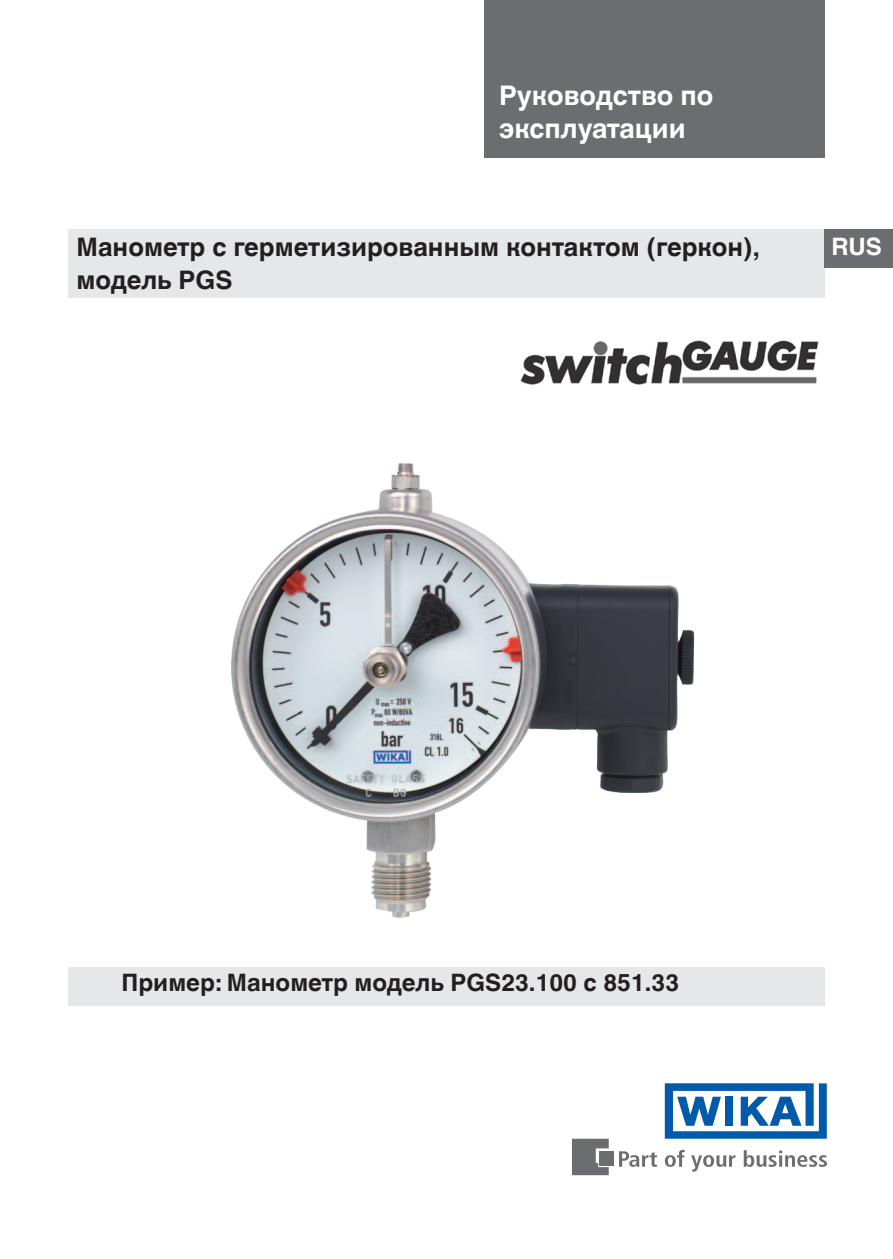
<style>
.page{position:relative;width:893px;height:1259px;background:#fff}
.page>*{position:absolute;margin:0;border:0;box-sizing:border-box;transform-origin:0 0}
.t1{font:700 27px/33px "Helvetica World";color:#fff}
.t2{font:700 25.5px "Helvetica World";color:#231f20}
.t3{font:700 24px "Helvetica World";color:#231f20}
.t4{font:700 24px "Helvetica World";color:#fff}
</style>
<div class="page">
<div style="left:485px;top:0;width:340px;height:157px;background:#6c6d70"></div>
<div style="left:68px;top:229px;width:757px;height:68px;background:#e6e7e9"></div>
<div style="left:825px;top:229px;width:68px;height:38px;background:#6c6d70"></div>
<div style="left:68px;top:967px;width:757px;height:39px;background:#e6e7e9"></div>
<img style="left:520px;top:340px;width:299px;height:45px">
<img style="left:231px;top:463px;width:464px;height:455px">
<svg style="left:619px;top:1151px;width:38px;height:16px"></svg>
<svg style="left:665px;top:1150px;width:20px;height:17px"></svg>
<svg style="left:691px;top:1155px;width:44px;height:16px"></svg>
<svg style="left:744px;top:1150px;width:83px;height:17px"></svg>
<div style="left:599px;top:1151px;width:15px;height:15px;background:#6c6d70"></div>
<svg style="left:572px;top:1138px;width:37px;height:37px"></svg>
<svg style="left:665px;top:1083px;width:162px;height:55px"></svg>
<p class="t1" style="left:499px;top:79px;width:216px">Руководство по эксплуатации</p>
<p class="t2" style="left:77px;top:232px;width:685px">Манометр с герметизированным контактом (геркон),</p>
<p class="t4" style="left:832px;top:233px;width:52px">RUS</p>
<p class="t2" style="left:77px;top:265px;width:157px">модель PGS</p>
<p class="t3" style="left:121px;top:969px;width:559px">Пример: Манометр модель PGS23.100 с 851.33</p>
</div>
